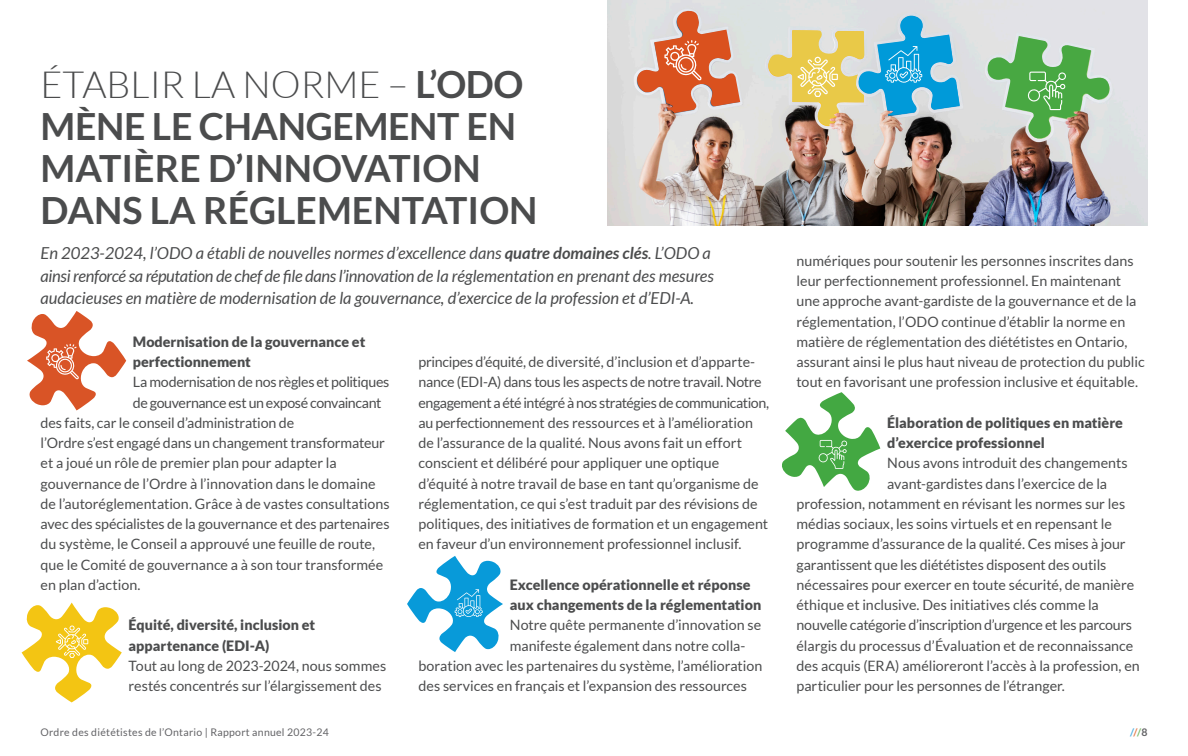
<style>
.page{position:relative;width:1188px;height:756px;background:#fff}
.page>*{position:absolute;margin:0;border:0;box-sizing:border-box;transform-origin:0 0}
.t1{font:700 37.5px/42px "Lato";color:#4b4c4d}
.t2{font:italic 16.5px/22.5px "Lato";color:#4b4c4d}
.t3{font:14.25px/20.2px "Lato";color:#4b4c4d}
.t4{font:900 14.25px/20.2px "Lato";color:#4b4c4d}
.t5{font:14.25px "Lato";letter-spacing:-.025em;color:#4b4c4d}
.t6{font:14.25px "Lato";letter-spacing:-.02em;color:#4b4c4d}
.t7{font:10.5px "Lato";letter-spacing:.025em;color:#636366}
.t8{font:700 10.5px "Lato";color:#4dade1}
.s1{font-weight:300}
.s2{font-weight:700}
.s3{color:#e47a49}
.s4{color:#77b968}
.s5{color:#636366}
</style>
<div class="page">
<svg style="left:27px;top:311px;width:99px;height:99px"></svg>
<svg style="left:22px;top:603px;width:100px;height:99px"></svg>
<svg style="left:782px;top:392px;width:98px;height:99px"></svg>
<svg style="left:407px;top:556px;width:96px;height:96px"></svg>
<img style="left:608px;top:0;width:540px;height:225px">
<svg style="left:637px;top:9px;width:103px;height:104px;background:#dc9c85"></svg>
<svg style="left:768px;top:14px;width:192px;height:112px;background:#a6c2b5"></svg>
<svg style="left:987px;top:36px;width:124px;height:105px;background:#97c193"></svg>
<p class="t1" style="left:40px;top:62px;width:499px"><span class="s1">ÉTABLIR LA NORME –</span> L’ODO<br>MÈNE LE CHANGEMENT EN<br>MATIÈRE D’INNOVATION<br>DANS LA RÉGLEMENTATION</p>
<p class="t2" style="left:41px;top:243px;width:675px">En 2023-2024, l’ODO a établi de nouvelles normes d’excellence dans <span class="s2">quatre domaines clés</span>. L’ODO a ainsi renforcé sa réputation de chef de file dans l’innovation de la réglementation en prenant des mesures audacieuses en matière de modernisation de la gouvernance, d’exercice de la profession et d’EDI-A.</p>
<p class="t4" style="left:133px;top:331px;width:234px">Modernisation de la gouvernance et perfectionnement</p>
<p class="t5" style="left:133px;top:374px;width:258px">La modernisation de nos règles et politiques</p>
<p class="t5" style="left:133px;top:395px;width:250px">de gouvernance est un exposé convaincant</p>
<p class="t3" style="left:41px;top:413px;width:255px">des faits, car le conseil d’administration de</p>
<p class="t3" style="left:41px;top:433px;width:346px">l’Ordre s’est engagé dans un changement transformateur</p>
<p class="t3" style="left:41px;top:453px;width:297px">et a joué un rôle de premier plan pour adapter la</p>
<p class="t3" style="left:41px;top:473px;width:336px">gouvernance de l’Ordre à l’innovation dans le domaine</p>
<p class="t3" style="left:41px;top:494px;width:350px">de l’autoréglementation. Grâce à de vastes consultations</p>
<p class="t3" style="left:41px;top:514px;width:350px">avec des spécialistes de la gouvernance et des partenaires</p>
<p class="t3" style="left:41px;top:534px;width:336px">du système, le Conseil a approuvé une feuille de route,</p>
<p class="t3" style="left:41px;top:554px;width:344px">que le Comité de gouvernance a à son tour transformée</p>
<p class="t3" style="left:41px;top:575px;width:101px">en plan d’action.</p>
<p class="t4" style="left:129px;top:615px;width:188px">Équité, diversité, inclusion et appartenance (EDI-A)</p>
<p class="t3" style="left:129px;top:656px;width:259px">Tout au long de 2023-2024, nous sommes restés concentrés sur l’élargissement des</p>
<p class="t3" style="left:418px;top:352px;width:352px">principes d’équité, de diversité, d’inclusion et d’apparte&shy;nance (EDI-A) dans tous les aspects de notre travail. Notre engagement a été intégré à nos stratégies de communication, au perfectionnement des ressources et à l’amélioration de l’assurance de la qualité. Nous avons fait un effort conscient et délibéré pour appliquer une optique d’équité à notre travail de base en tant qu’organisme de réglementation, ce qui s’est traduit par des révisions de politiques, des initiatives de formation et un engagement en faveur d’un environnement professionnel inclusif.</p>
<p class="t4" style="left:510px;top:574px;width:253px">Excellence opérationnelle et réponse aux changements de la réglementation</p>
<p class="t3" style="left:510px;top:615px;width:253px">Notre quête permanente d’innovation se</p>
<p class="t3" style="left:510px;top:635px;width:237px">manifeste également dans notre colla-</p>
<p class="t3" style="left:418px;top:656px;width:345px">boration avec les partenaires du système, l’amélioration</p>
<p class="t3" style="left:418px;top:676px;width:330px">des services en français et l’expansion des ressources</p>
<p class="t3" style="left:796px;top:251px;width:350px">numériques pour soutenir les personnes inscrites dans leur perfectionnement professionnel. En maintenant une approche avant-gardiste de la gouvernance et de la réglementation, l’ODO continue d’établir la norme en matière de réglementation des diététistes en Ontario, assurant ainsi le plus haut niveau de protection du public tout en favorisant une profession inclusive et équitable.</p>
<p class="t4" style="left:887px;top:412px;width:237px">Élaboration de politiques en matière d’exercice professionnel</p>
<p class="t3" style="left:887px;top:453px;width:242px">Nous avons introduit des changements</p>
<p class="t3" style="left:887px;top:473px;width:221px">avant-gardistes dans l’exercice de la</p>
<p class="t3" style="left:796px;top:494px;width:330px">profession, notamment en révisant les normes sur les</p>
<p class="t3" style="left:796px;top:514px;width:317px">médias sociaux, les soins virtuels et en repensant le</p>
<p class="t3" style="left:796px;top:534px;width:331px">programme d’assurance de la qualité. Ces mises à jour</p>
<p class="t3" style="left:796px;top:554px;width:312px">garantissent que les diététistes disposent des outils</p>
<p class="t3" style="left:796px;top:575px;width:339px">nécessaires pour exercer en toute sécurité, de manière</p>
<p class="t3" style="left:796px;top:595px;width:304px">éthique et inclusive. Des initiatives clés comme la</p>
<p class="t6" style="left:796px;top:617px;width:337px">nouvelle catégorie d’inscription d’urgence et les parcours</p>
<p class="t3" style="left:796px;top:635px;width:338px">élargis du processus d’Évaluation et de reconnaissance</p>
<p class="t3" style="left:796px;top:656px;width:345px">des acquis (ERA) amélioreront l’accès à la profession, en</p>
<p class="t3" style="left:796px;top:676px;width:270px">particulier pour les personnes de l’étranger.</p>
<p class="t7" style="left:40px;top:726px;width:290px">Ordre des diététistes de l’Ontario | Rapport annuel 2023-24</p>
<p class="t8" style="left:1130px;top:726px;width:19px">/<span class="s3">/</span><span class="s4">/</span><span class="s5">8</span></p>
</div>
